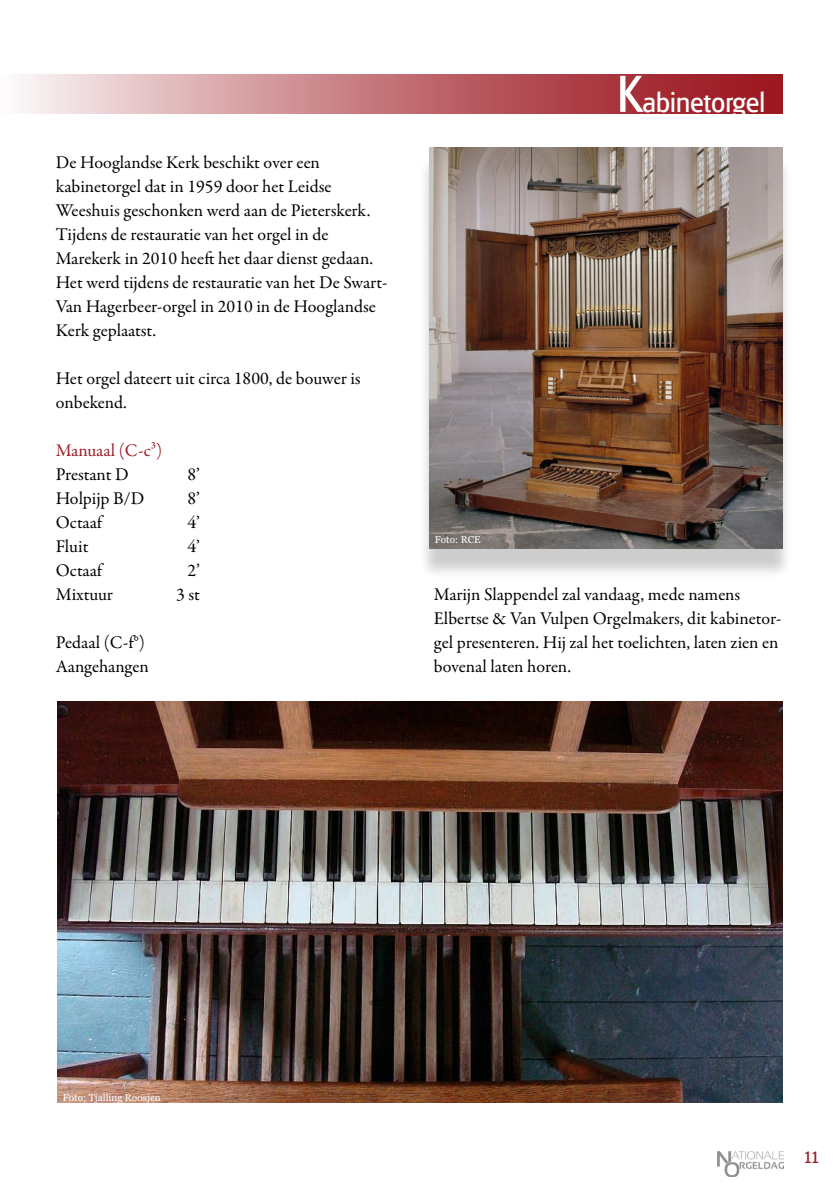
<style>
.page{position:relative;width:840px;height:1191px;background:#fff}
.page>*{position:absolute;margin:0;border:0;box-sizing:border-box;transform-origin:0 0}
.t1{font:28px "Glasgow";color:#fff}
.t2{font:18px/24px "Garamond Premr Pro";letter-spacing:-.005em;color:#000}
.t3{font:18px "Garamond Premr Pro";letter-spacing:-.005em;color:#9d1922}
.t4{font:16px "Glasgow";color:#9d1922}
.t5{font:10px "Georgia";color:#fff}
.s1{font-size:50px}
</style>
<div class="page">
<img style="left:717px;top:1151px;width:65px;height:25px">
<svg style="left:22px;top:74px;width:759px;height:39px;background:#c4757b"></svg>
<div style="left:418px;top:156px;width:375px;height:423px;background:#000;opacity:.2"></div>
<img style="left:429px;top:147px;width:352px;height:402px">
<img style="left:57px;top:701px;width:725px;height:402px">
<p class="t2" style="left:56px;top:151px;width:333px">De Hooglandse Kerk beschikt over een kabinetorgel dat in 1959 door het Leidse Weeshuis geschonken werd aan de Pieterskerk.<br>Tijdens de restauratie van het orgel in de Marekerk in 2010 heeft het daar dienst gedaan.<br>Het werd tijdens de restauratie van het De Swart-Van Hagerbeer-orgel in 2010 in de Hooglandse Kerk geplaatst.</p>
<p class="t2" style="left:56px;top:367px;width:306px">Het orgel dateert uit circa 1800, de bouwer is onbekend.</p>
<p class="t3" style="left:56px;top:439px;width:108px">Manuaal (C-c³)</p>
<p class="t2" style="left:56px;top:463px;width:74px">Prestant D</p>
<p class="t2" style="left:187px;top:463px;width:14px">8’</p>
<p class="t2" style="left:56px;top:487px;width:90px">Holpijp B/D</p>
<p class="t2" style="left:187px;top:487px;width:14px">8’</p>
<p class="t2" style="left:56px;top:511px;width:48px">Octaaf</p>
<p class="t2" style="left:187px;top:511px;width:14px">4’</p>
<p class="t2" style="left:56px;top:535px;width:34px">Fluit</p>
<p class="t2" style="left:187px;top:535px;width:14px">4’</p>
<p class="t2" style="left:56px;top:559px;width:48px">Octaaf</p>
<p class="t2" style="left:187px;top:559px;width:14px">2’</p>
<p class="t2" style="left:56px;top:583px;width:59px">Mixtuur</p>
<p class="t2" style="left:176px;top:583px;width:25px">3 st</p>
<p class="t2" style="left:56px;top:631px;width:94px">Pedaal (C-f°)<br>Aangehangen</p>
<h1 class="t1" style="left:617px;top:85px;width:149px"><span class="s1">K</span>abinetorgel</h1>
<p class="t5" style="left:434px;top:533px;width:47px">Foto: RCE</p>
<p class="t2" style="left:433px;top:583px;width:349px">Marijn Slappendel zal vandaag, mede namens Elbertse &amp; Van Vulpen Orgelmakers, dit kabinetor&shy;gel presenteren. Hij zal het toelichten, laten zien en bovenal laten horen.</p>
<p class="t5" style="left:63px;top:1091px;width:99px">Foto: Tjalling Roosjen</p>
<p class="t4" style="left:803px;top:1147px;width:17px">11</p>
</div>
